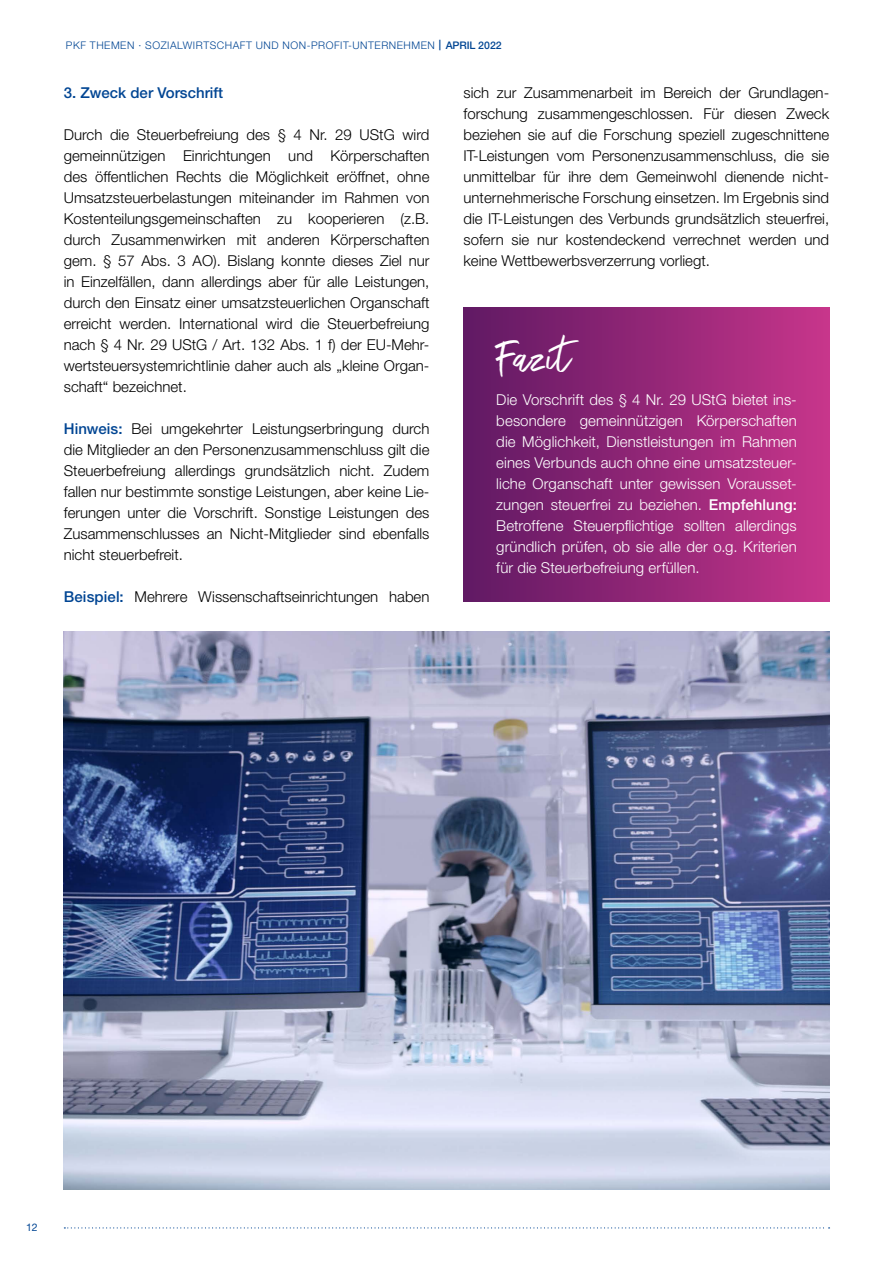
<style>
.page{position:relative;width:893px;height:1263px;background:#fff}
.page>*{position:absolute;margin:0;border:0;box-sizing:border-box;transform-origin:0 0}
.t1{font:46.5px "Exceptional";color:#fff}
.t2{font:300 15px/21px "Helvetica Neue LT";color:#000;text-align:justify}
.t3{font:300 15px/21px "Helvetica Neue LT";letter-spacing:.01em;color:#fff;text-align:justify}
.t4{font:500 15px "Helvetica Neue LT";color:#014593}
.t5{font:300 10.5px "Helvetica Neue LT";letter-spacing:.05em;color:#014593}
.t6{font:10.5px "Helvetica Neue LT";color:#014593}
.s1{font-weight:500}
.s2{font-weight:500;color:#014593}
</style>
<div class="page">
<svg style="left:64px;top:1227px;width:766px;height:1px"></svg>
<div style="left:464px;top:308px;width:365px;height:294px;background:linear-gradient(to right,#5f1963,#c6358a)"></div>
<img style="left:64px;top:631px;width:765px;height:559px">
<p class="t5" style="left:66px;top:39px;width:437px">PKF THEMEN · SOZIALWIRTSCHAFT UND NON-PROFIT-UNTERNEHMEN <span class="s1">| APRIL 2022</span></p>
<p class="t4" style="left:64px;top:83px;width:161px">3. Zweck der Vorschrift</p>
<p class="t2" style="left:64px;top:123px;width:367px">Durch die Steuerbefreiung des § 4 Nr. 29 UStG wird gemeinnützigen Einrichtungen und Körperschaften des öffentlichen Rechts die Möglichkeit eröffnet, ohne Umsatzsteuerbelastungen miteinander im Rahmen von Kostenteilungsgemeinschaften zu kooperieren (z.B. durch Zusammenwirken mit anderen Körperschaften gem. § 57 Abs. 3 AO). Bislang konnte dieses Ziel nur in Einzelfällen, dann allerdings aber für alle Leistungen, durch den Einsatz einer umsatzsteuerlichen Organschaft erreicht werden. International wird die Steuerbefreiung nach § 4 Nr. 29 UStG / Art. 132 Abs. 1 f) der EU-Mehr&shy;wertsteuersystemrichtlinie daher auch als „kleine Organ&shy;schaft“ bezeichnet.</p>
<p class="t2" style="left:64px;top:417px;width:367px"><span class="s2">Hinweis:</span> Bei umgekehrter Leistungserbringung durch die Mitglieder an den Personenzusammenschluss gilt die Steuerbefreiung allerdings grundsätzlich nicht. Zudem fallen nur bestimmte sonstige Leistungen, aber keine Lie&shy;ferungen unter die Vorschrift. Sonstige Leistungen des Zusammenschlusses an Nicht-Mitglieder sind ebenfalls nicht steuerbefreit.</p>
<p class="t2" style="left:64px;top:585px;width:367px"><span class="s2">Beispiel:</span> Mehrere Wissenschaftseinrichtungen haben</p>
<p class="t2" style="left:463px;top:81px;width:367px;text-align:left">sich zur Zusammenarbeit im Bereich der Grundlagen&shy;forschung zusammengeschlossen. Für diesen Zweck beziehen sie auf die Forschung speziell zugeschnittene IT-Leistungen vom Personenzusammenschluss, die sie unmittelbar für ihre dem Gemeinwohl dienende nicht&shy;unternehmerische Forschung einsetzen. Im Ergebnis sind die IT-Leistungen des Verbunds grundsätzlich steuerfrei, sofern sie nur kostendeckend verrechnet werden und keine Wettbewerbsverzerrung vorliegt.</p>
<h1 class="t1" style="left:496px;top:325px;width:75px;rotate:-2deg">Fazit</h1>
<p class="t3" style="left:496px;top:388px;width:302px">Die Vorschrift des § 4 Nr. 29 UStG bietet ins&shy;besondere gemeinnützigen Körperschaften die Möglichkeit, Dienstleistungen im Rahmen eines Verbunds auch ohne eine umsatzsteuer&shy;liche Organschaft unter gewissen Vorausset&shy;zungen steuerfrei zu beziehen. <span class="s1">Empfehlung:<br></span>Betroffene Steuerpflichtige sollten allerdings gründlich prüfen, ob sie alle der o.g. Kriterien für die Steuerbefreiung erfüllen.</p>
<p class="t6" style="left:26px;top:1221px;width:13px">12</p>
</div>
